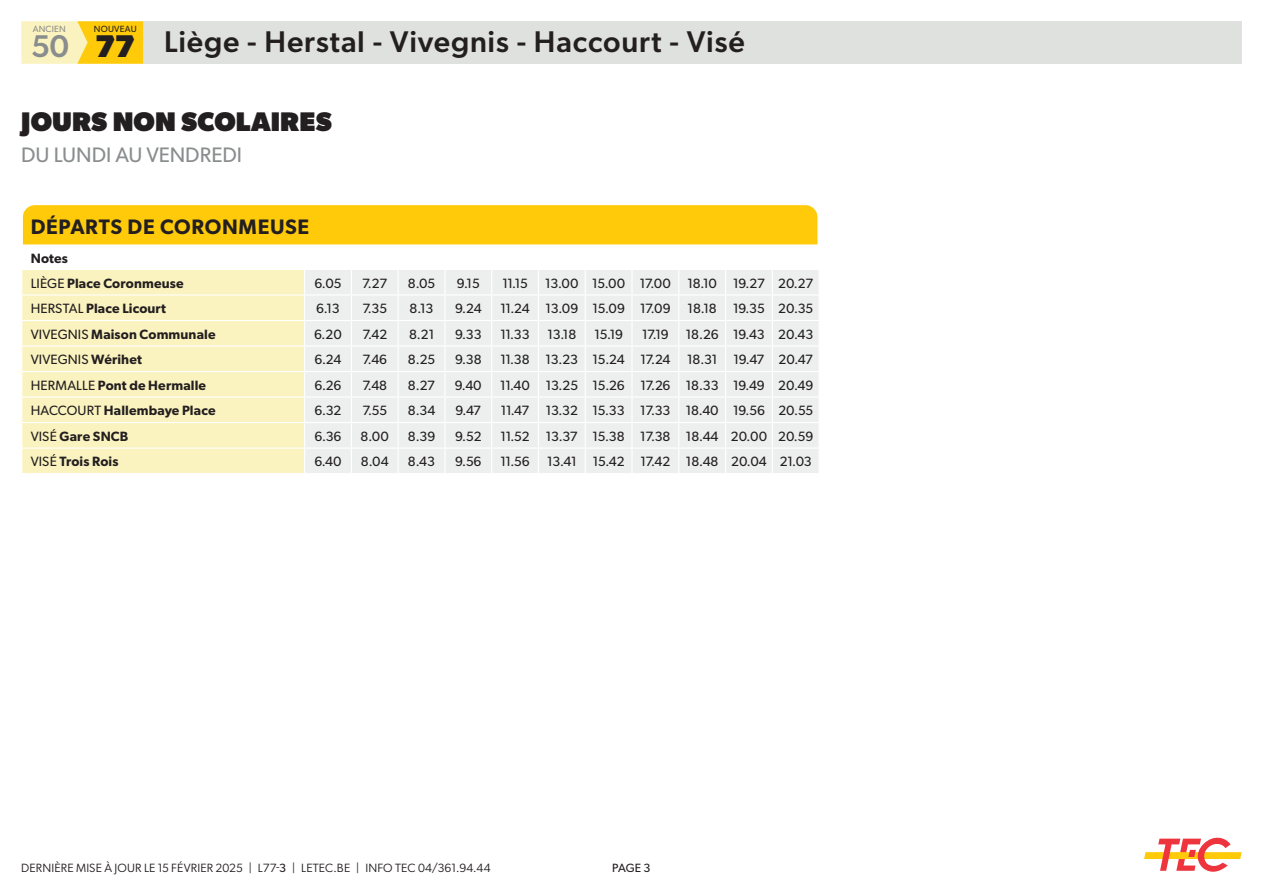
<style>
.page{position:relative;width:1263px;height:893px;background:#fff}
.page>*{position:absolute;margin:0;border:0;box-sizing:border-box;transform-origin:0 0}
.t1{font:500 31.5px "Gibson";color:#8a8d8e}
.t2{font:700 31.5px "Gibson";color:#231f20}
.t3{font:500 30px "Gibson";letter-spacing:.025em;color:#231f20}
.t4{font:800 27px "Gibson";letter-spacing:.005em;color:#231f20}
.t5{font:600 21px "Gibson";letter-spacing:.03em;color:#231f20}
.t6{font:21px "Gibson";letter-spacing:-.005em;color:#8a8d8e}
.t7{font:13.5px "Gibson";color:#231f20}
.t8{font:600 13.5px "Gibson";letter-spacing:.01em;color:#231f20}
.t9{font:12px "Gibson";letter-spacing:.01em;color:#231f20}
.t10{font:12px "Gibson";color:#231f20}
.t11{font:9px "Gibson";letter-spacing:.025em;color:#231f20}
.t12{font:9px "Gibson";letter-spacing:.025em;color:#8a8d8e}
.s1{font-weight:400}
.s2{font-weight:600}
.s3{font-style:inherit}
</style>
<div class="page">
<div style="left:143px;top:21px;width:1099px;height:43px;background:#dfe1df"></div>
<div style="left:77px;top:21px;width:66px;height:43px;background:#feca0a"></div>
<svg style="left:21px;top:21px;width:67px;height:43px;background:#fbefb1"></svg>
<svg style="left:1144px;top:837px;width:98px;height:35px"></svg>
<svg style="left:22px;top:204px;width:797px;height:269px"></svg>
<p class="t12" style="left:33px;top:23px;width:35px">ANCIEN</p>
<p class="t11" style="left:94px;top:23px;width:44px">NOUVEAU</p>
<h1 class="t2" style="left:95px;top:24px;width:42px">77</h1>
<h1 class="t1" style="left:32px;top:24px;width:39px">50</h1>
<h2 class="t3" style="left:164px;top:20px;width:582px">Liège - Herstal - Vivegnis - Haccourt - Visé</h2>
<p class="t4" style="left:21px;top:102px;width:312px">JOURS NON SCOLAIRES</p>
<p class="t6" style="left:21px;top:140px;width:222px">DU LUNDI AU VENDREDI</p>
<p class="t5" style="left:31px;top:212px;width:280px">DÉPARTS DE CORONMEUSE</p>
<p class="t8" style="left:31px;top:249px;width:39px">Notes</p>
<p class="t8" style="left:31px;top:273px;width:154px"><span class="s1">LIÈGE</span> Place Coronmeuse</p>
<p class="t7" style="left:314px;top:274px;width:29px">6.05</p>
<p class="t7" style="left:362px;top:274px;width:26px">7.27</p>
<p class="t7" style="left:408px;top:274px;width:29px">8.05</p>
<p class="t7" style="left:457px;top:274px;width:24px">9.15</p>
<p class="t7" style="left:502px;top:274px;width:27px">11.15</p>
<p class="t7" style="left:545px;top:274px;width:35px">13.00</p>
<p class="t7" style="left:592px;top:274px;width:35px">15.00</p>
<p class="t7" style="left:640px;top:274px;width:33px">17.00</p>
<p class="t7" style="left:687px;top:274px;width:31px">18.10</p>
<p class="t7" style="left:733px;top:274px;width:33px">19.27</p>
<p class="t7" style="left:778px;top:274px;width:37px">20.27</p>
<p class="t8" style="left:31px;top:299px;width:137px"><span class="s1">HERSTAL</span> Place Licourt</p>
<p class="t7" style="left:316px;top:299px;width:25px">6.13</p>
<p class="t7" style="left:362px;top:299px;width:26px">7.35</p>
<p class="t7" style="left:410px;top:299px;width:25px">8.13</p>
<p class="t7" style="left:455px;top:299px;width:28px">9.24</p>
<p class="t7" style="left:500px;top:299px;width:31px">11.24</p>
<p class="t7" style="left:545px;top:299px;width:34px">13.09</p>
<p class="t7" style="left:592px;top:299px;width:34px">15.09</p>
<p class="t7" style="left:640px;top:299px;width:32px">17.09</p>
<p class="t7" style="left:688px;top:299px;width:31px">18.18</p>
<p class="t7" style="left:733px;top:299px;width:33px">19.35</p>
<p class="t7" style="left:778px;top:299px;width:36px">20.35</p>
<p class="t8" style="left:31px;top:324px;width:186px"><span class="s1">VIVEGNIS</span> Maison Communale</p>
<p class="t7" style="left:314px;top:325px;width:29px">6.20</p>
<p class="t7" style="left:362px;top:325px;width:26px">7.42</p>
<p class="t7" style="left:409px;top:325px;width:27px">8.21</p>
<p class="t7" style="left:455px;top:325px;width:28px">9.33</p>
<p class="t7" style="left:500px;top:325px;width:31px">11.33</p>
<p class="t7" style="left:547px;top:325px;width:30px">13.18</p>
<p class="t7" style="left:594px;top:325px;width:30px">15.19</p>
<p class="t7" style="left:642px;top:325px;width:28px">17.19</p>
<p class="t7" style="left:686px;top:325px;width:34px">18.26</p>
<p class="t7" style="left:733px;top:325px;width:33px">19.43</p>
<p class="t7" style="left:778px;top:325px;width:36px">20.43</p>
<p class="t7" style="left:31px;top:350px;width:113px">VIVEGNIS <span class="s2">Wérihet</span></p>
<p class="t7" style="left:315px;top:350px;width:28px">6.24</p>
<p class="t7" style="left:362px;top:350px;width:26px">7.46</p>
<p class="t7" style="left:408px;top:350px;width:29px">8.25</p>
<p class="t7" style="left:455px;top:350px;width:28px">9.38</p>
<p class="t7" style="left:500px;top:350px;width:31px">11.38</p>
<p class="t7" style="left:546px;top:350px;width:34px">13.23</p>
<p class="t7" style="left:593px;top:350px;width:34px">15.24</p>
<p class="t7" style="left:640px;top:350px;width:32px">17.24</p>
<p class="t7" style="left:687px;top:350px;width:32px">18.31</p>
<p class="t7" style="left:733px;top:350px;width:33px">19.47</p>
<p class="t7" style="left:779px;top:350px;width:36px">20.47</p>
<p class="t8" style="left:31px;top:375px;width:177px"><span class="s1">HERMALLE</span> Pont de Hermalle</p>
<p class="t7" style="left:315px;top:376px;width:28px">6.26</p>
<p class="t7" style="left:362px;top:376px;width:26px">7.48</p>
<p class="t7" style="left:408px;top:376px;width:29px">8.27</p>
<p class="t7" style="left:455px;top:376px;width:28px">9.40</p>
<p class="t7" style="left:500px;top:376px;width:31px">11.40</p>
<p class="t7" style="left:546px;top:376px;width:34px">13.25</p>
<p class="t7" style="left:593px;top:376px;width:34px">15.26</p>
<p class="t7" style="left:640px;top:376px;width:32px">17.26</p>
<p class="t7" style="left:686px;top:376px;width:34px">18.33</p>
<p class="t7" style="left:733px;top:376px;width:33px">19.49</p>
<p class="t7" style="left:778px;top:376px;width:36px">20.49</p>
<p class="t8" style="left:31px;top:401px;width:186px"><span class="s1">HACCOURT</span> Hallembaye Place</p>
<p class="t7" style="left:315px;top:401px;width:28px">6.32</p>
<p class="t7" style="left:363px;top:401px;width:26px">7.55</p>
<p class="t7" style="left:408px;top:401px;width:29px">8.34</p>
<p class="t7" style="left:455px;top:401px;width:27px">9.47</p>
<p class="t7" style="left:501px;top:401px;width:30px">11.47</p>
<p class="t7" style="left:546px;top:401px;width:34px">13.32</p>
<p class="t7" style="left:592px;top:401px;width:34px">15.33</p>
<p class="t7" style="left:640px;top:401px;width:32px">17.33</p>
<p class="t7" style="left:686px;top:401px;width:35px">18.40</p>
<p class="t7" style="left:733px;top:401px;width:33px">19.56</p>
<p class="t7" style="left:778px;top:401px;width:36px">20.55</p>
<p class="t8" style="left:31px;top:426px;width:99px"><span class="s1">VISÉ</span> Gare SNCB</p>
<p class="t7" style="left:314px;top:427px;width:28px">6.36</p>
<p class="t7" style="left:360px;top:427px;width:30px">8.00</p>
<p class="t7" style="left:408px;top:427px;width:29px">8.39</p>
<p class="t7" style="left:455px;top:427px;width:28px">9.52</p>
<p class="t7" style="left:500px;top:427px;width:31px">11.52</p>
<p class="t7" style="left:546px;top:427px;width:33px">13.37</p>
<p class="t7" style="left:592px;top:427px;width:34px">15.38</p>
<p class="t7" style="left:640px;top:427px;width:32px">17.38</p>
<p class="t7" style="left:686px;top:427px;width:34px">18.44</p>
<p class="t7" style="left:731px;top:427px;width:38px">20.00</p>
<p class="t7" style="left:778px;top:427px;width:37px">20.59</p>
<p class="t8" style="left:31px;top:452px;width:89px"><span class="s1">VISÉ</span> Trois Rois</p>
<p class="t7" style="left:314px;top:452px;width:29px">6.40</p>
<p class="t7" style="left:361px;top:452px;width:29px">8.04</p>
<p class="t7" style="left:408px;top:452px;width:29px">8.43</p>
<p class="t7" style="left:455px;top:452px;width:28px">9.56</p>
<p class="t7" style="left:500px;top:452px;width:31px">11.56</p>
<p class="t7" style="left:547px;top:452px;width:31px">13.41</p>
<p class="t7" style="left:593px;top:452px;width:33px">15.42</p>
<p class="t7" style="left:640px;top:452px;width:31px">17.42</p>
<p class="t7" style="left:686px;top:452px;width:34px">18.48</p>
<p class="t7" style="left:731px;top:452px;width:37px">20.04</p>
<p class="t7" style="left:780px;top:452px;width:34px">21.03</p>
<p class="t9" style="left:21px;top:859px;width:471px">DERNIÈRE MISE À JOUR LE 15 FÉVRIER 2025 | L77-<span class="s3">3</span> | LETEC.BE | INFO TEC 04/361.94.44</p>
<p class="t10" style="left:612px;top:859px;width:40px">PAGE 3</p>
</div>
